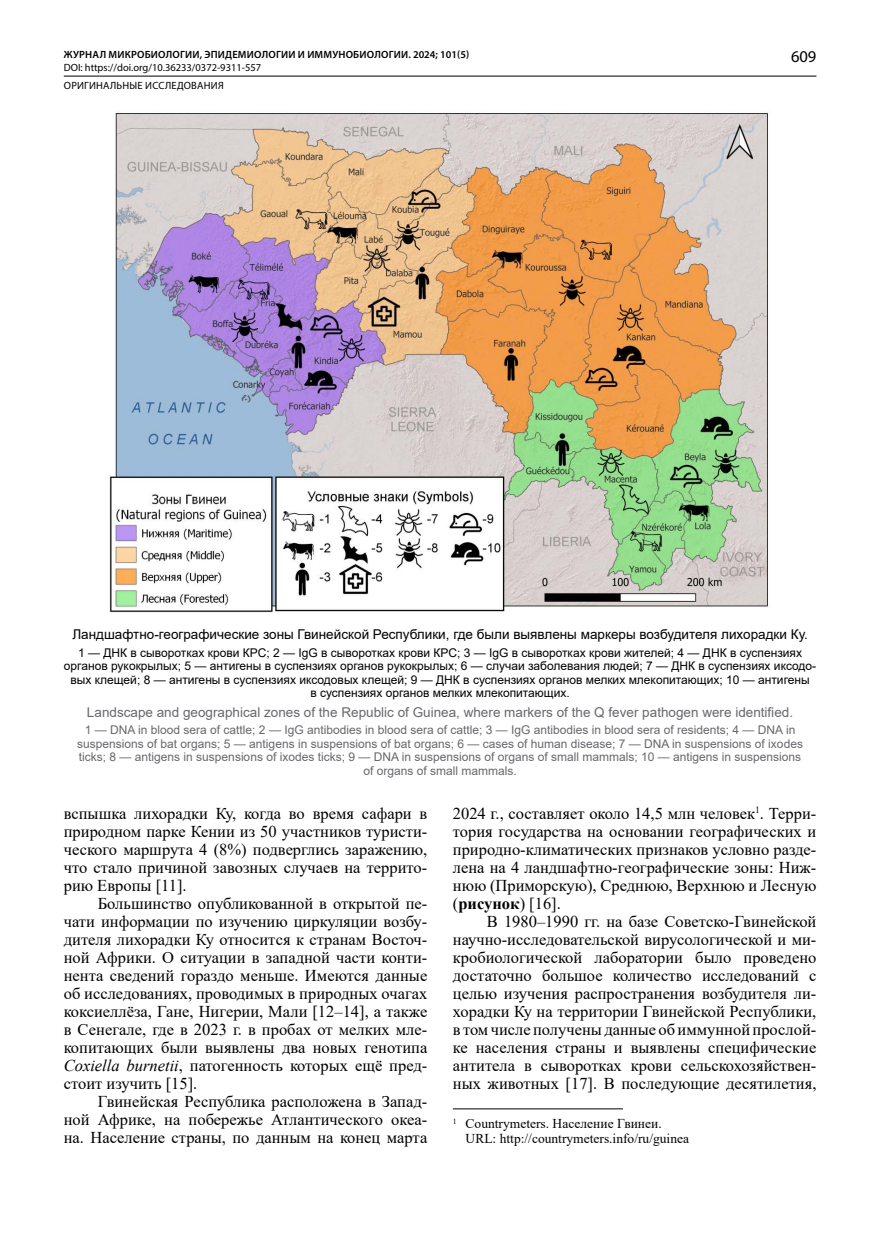
<style>
.page{position:relative;width:893px;height:1234px;background:#fff}
.page>*{position:absolute;margin:0;border:0;box-sizing:border-box;transform-origin:0 0}
.Основной_текст{font:16.5px/18px "Times New Roman";color:#000;text-align:justify}
.t1{font:16.5px "Myriad Pro";color:#000}
.Подрисуночная{font:13.5px "Arial";color:#68676c}
.Подрисуночная-2{font:13.5px "Arial";color:#000}
.Сноска{font:13.5px "Times New Roman";color:#000}
.Подрисуночная_мелкая{font:12px/13.5px "Arial";color:#68676c;text-align:center}
.Подрисуночная_мелкая-2{font:12px/13.5px "Arial";color:#000;text-align:center}
.t2{font:10.5px/17.7px "Myriad Pro";color:#000}
.t3{font:600 10.5px "Myriad Pro";letter-spacing:.02em;color:#000}
.s1{font-style:italic}
.s2{font-weight:700}
</style>
<div class="page">
<hr style="left:64px;top:76px;width:752px;height:1px;background:#000">
<hr style="left:453px;top:1108px;width:170px;height:1px;background:#000">
<img style="left:109px;top:112px;width:660px;height:500px">
<p class="t3" style="left:64px;top:48px;width:407px">ЖУРНАЛ МИКРОБИОЛОГИИ, ЭПИДЕМИОЛОГИИ И ИММУНОБИОЛОГИИ. 2024; 101(5)</p>
<p class="t2" style="left:64px;top:59px;width:199px">DOI: https://doi.org/10.36233/0372-9311-557<br>ОРИГИНАЛЬНЫЕ ИССЛЕДОВАНИЯ</p>
<p class="t1" style="left:791px;top:47px;width:27px">609</p>
<p class="Подрисуночная-2" style="left:72px;top:624px;width:737px">Ландшафтно-географические зоны Гвинейской Республики, где были выявлены маркеры возбудителя лихорадки Ку.</p>
<p class="Подрисуночная_мелкая-2" style="left:64px;top:645px;width:754px">1 — ДНК в сыворотках крови КРС; 2 — IgG в сыворотках крови КРС; 3 — IgG в сыворотках крови жителей; 4 — ДНК в суспензиях органов рукокрылых; 5 — антигены в суспензиях органов рукокрылых; 6 — случаи заболевания людей; 7 — ДНК в суспензиях иксодо&shy;вых клещей; 8 — антигены в суспензиях иксодовых клещей; 9 — ДНК в суспензиях органов мелких млекопитающих; 10 — антигены<br>в суспензиях органов мелких млекопитающих.</p>
<p class="Подрисуночная" style="left:87px;top:702px;width:708px">Landscape and geographical zones of the Republic of Guinea, where markers of the Q fever pathogen were identified.</p>
<p class="Подрисуночная_мелкая" style="left:77px;top:723px;width:727px">1 — DNA in blood sera of cattle; 2 — IgG antibodies in blood sera of cattle; 3 — IgG antibodies in blood sera of residents; 4 — DNA in suspensions of bat organs; 5 — antigens in suspensions of bat organs; 6 — cases of human disease; 7 — DNA in suspensions of ixodes ticks; 8 — antigens in suspensions of ixodes ticks; 9 — DNA in suspensions of organs of small mammals; 10 — antigens in suspensions of organs of small mammals.</p>
<p class="Основной_текст" style="left:64px;top:803px;width:365px">вспышка лихорадки Ку, когда во время сафари в природном парке Кении из 50 участников туристи&shy;ческого маршрута 4 (8%) подверглись заражению, что стало причиной завозных случаев на террито&shy;рию Европы [11].</p>
<p class="Основной_текст" style="left:64px;top:893px;width:365px;text-indent:34px">Большинство опубликованной в открытой пе&shy;чати информации по изучению циркуляции возбу&shy;дителя лихорадки Ку относится к странам Восточ&shy;ной Африки. О ситуации в западной части конти&shy;нента сведений гораздо меньше. Имеются данные об исследованиях, проводимых в природных очагах коксиеллёза, Гане, Нигерии, Мали [12–14], а также в Сенегале, где в 2023 г. в пробах от мелких мле&shy;копитающих были выявлены два новых генотипа <span class="s1">Coxiella burnetii</span>, патогенность которых ещё пред&shy;стоит изучить [15].</p>
<p class="Основной_текст" style="left:64px;top:1091px;width:365px;text-indent:34px">Гвинейская Республика расположена в Запад&shy;ной Африке, на побережье Атлантического океа&shy;на. Население страны, по данным на конец марта</p>
<p class="Основной_текст" style="left:453px;top:803px;width:365px">2024 г., составляет около 14,5 млн человек<sup>1</sup>. Терри&shy;тория государства на основании географических и природно-климатических признаков условно разде&shy;лена на 4 ландшафтно-географические зоны: Ниж&shy;нюю (Приморскую), Среднюю, Верхнюю и Лесную (<span class="s2">рисунок</span>) [16].</p>
<p class="Основной_текст" style="left:453px;top:911px;width:365px;text-indent:34px">В 1980–1990 гг. на базе Советско-Гвинейской научно-исследовательской вирусологической и ми&shy;кробиологической лаборатории было проведено достаточно большое количество исследований с целью изучения распространения возбудителя ли&shy;хорадки Ку на территории Гвинейской Республики, в том числе получены данные об иммунной прослой&shy;ке населения страны и выявлены специфические антитела в сыворотках крови сельскохозяйствен&shy;ных животных [17]. В последующие десятилетия,</p>
<p class="Сноска" style="left:453px;top:1113px;width:210px"><sup>1</sup> Countrymeters. Население Гвинеи.</p>
<p class="Сноска" style="left:466px;top:1128px;width:225px">URL: http://countrymeters.info/ru/guinea</p>
</div>
